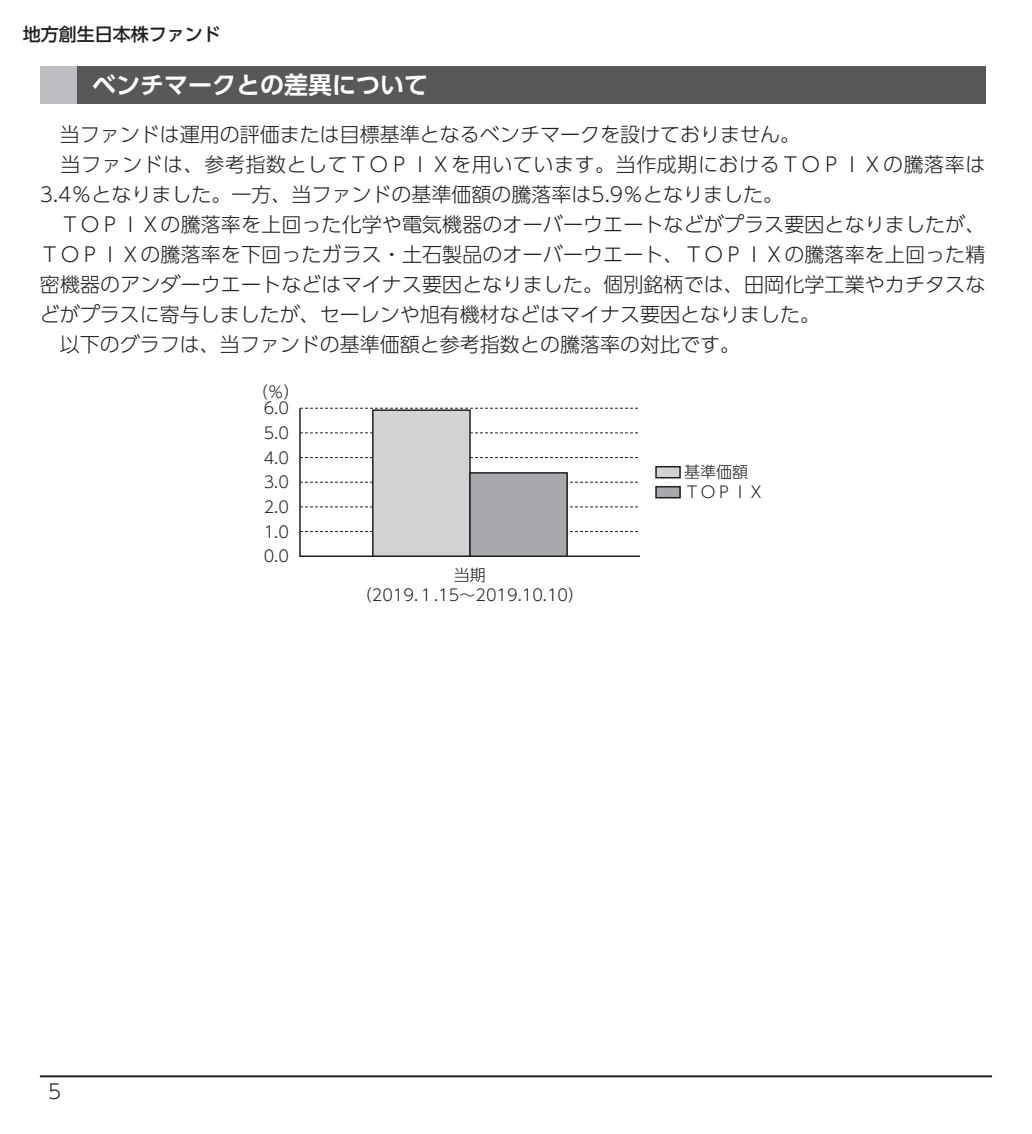
<style>
.page{position:relative;width:1032px;height:1134px;background:#fff}
.page>*{position:absolute;margin:0;border:0;box-sizing:border-box;transform-origin:0 0}
.t1{font:24px "UD Shin Go Pro De Bold 90 msp RKSJ H";color:#fff}
.t2{font:20px/30px "UD Shin Go Pro Light 90 msp RKSJ H";letter-spacing:.005em;color:#231f20}
.t3{font:18px "UD Shin Go Pro Medium 90 msp RKSJ H";color:#231f20}
.t4{font:16px/20px "UD Shin Go Pro Light 90 msp RKSJ H";color:#231f20}
</style>
<div class="page">
<hr style="left:40px;top:1075px;width:952px;height:2px;background:#231f20">
<div style="left:40px;top:66px;width:37px;height:37px;background:#bcbdc0"></div>
<div style="left:77px;top:66px;width:908px;height:37px;background:#57585a"></div>
<div style="left:656px;top:467px;width:24px;height:11px;background:#d1d2d4"></div>
<div style="left:655px;top:466px;width:26px;height:12px;border:2px solid #231f20"></div>
<div style="left:656px;top:487px;width:24px;height:11px;background:#a8a9ad"></div>
<div style="left:655px;top:486px;width:26px;height:12px;border:2px solid #231f20"></div>
<svg style="left:299px;top:407px;width:341px;height:150px"></svg>
<div style="left:373px;top:410px;width:97px;height:146px;background:#d1d2d4"></div>
<div style="left:372px;top:409px;width:99px;height:148px;border:2px solid #231f20"></div>
<div style="left:470px;top:473px;width:97px;height:83px;background:#a8a9ad"></div>
<div style="left:469px;top:472px;width:99px;height:85px;border:2px solid #231f20"></div>
<p class="t3" style="left:23px;top:27px;width:200px">地方創生日本株ファンド</p>
<p class="t1" style="left:92px;top:76px;width:338px">ベンチマークとの差異について</p>
<p class="t2" style="left:40px;top:122px;width:947px">　当ファンドは運用の評価または目標基準となるベンチマークを設けておりません。<br>　当ファンドは、参考指数としてＴＯＰＩＸを用いています。当作成期におけるＴＯＰＩＸの騰落率は3.4％となりました。一方、当ファンドの基準価額の騰落率は5.9％となりました。<br>　ＴＯＰＩＸの騰落率を上回った化学や電気機器のオーバーウエートなどがプラス要因となりましたが、ＴＯＰＩＸの騰落率を下回ったガラス・土石製品のオーバーウエート、ＴＯＰＩＸの騰落率を上回った精密機器のアンダーウエートなどはマイナス要因となりました。個別銘柄では、田岡化学工業やカチタスなどがプラスに寄与しましたが、セーレンや旭有機材などはマイナス要因となりました。<br>　以下のグラフは、当ファンドの基準価額と参考指数との騰落率の対比です。</p>
<p class="t4" style="left:252px;top:384px;width:49px">（％）</p>
<p class="t4" style="left:264px;top:400px;width:27px">6.0</p>
<p class="t2" style="left:48px;top:1079px;width:15px">5</p>
<p class="t4" style="left:264px;top:425px;width:27px">5.0</p>
<p class="t4" style="left:264px;top:450px;width:27px">4.0</p>
<p class="t4" style="left:264px;top:474px;width:27px">3.0</p>
<p class="t4" style="left:264px;top:499px;width:27px">2.0</p>
<p class="t4" style="left:264px;top:524px;width:27px">1.0</p>
<p class="t4" style="left:264px;top:548px;width:27px">0.0</p>
<p class="t4" style="left:356px;top:567px;width:230px;text-align:center">当期<br>（2019.１.15～2019.10.10）</p>
<p class="t4" style="left:684px;top:464px;width:81px">基準価額<br>ＴＯＰＩＸ</p>
</div>
